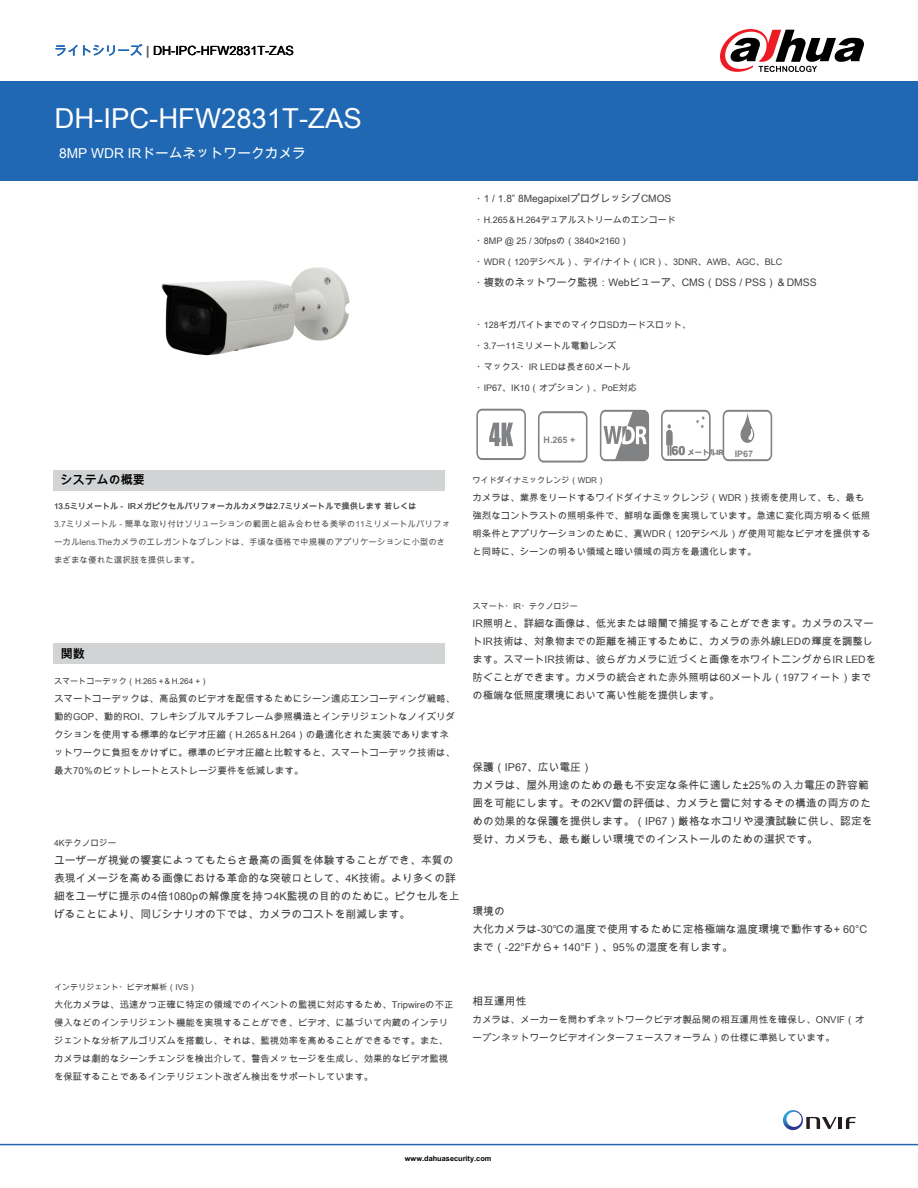
<style>
.page{position:relative;width:918px;height:1188px;background:#fff}
.page>*{position:absolute;margin:0;border:0;box-sizing:border-box;transform-origin:0 0}
.t1{font:27.45px "Arial Unicode MS";color:#fff}
.t2{font:13.65px "Arial Unicode MS";color:#fff}
.t3{font:12.6px "Arial Unicode MS";color:#000}
.t4{font:700 12px "Arial Unicode MS";color:#000}
.t5{font:10.8px/18px "Arial Unicode MS";color:#404042}
.t6{font:10.35px/18px "Arial Unicode MS";color:#404042}
.t7{font:10.2px "Arial Unicode MS";color:#404042}
.t8{font:9.6px/18px "Arial Unicode MS";color:#404042}
.t9{font:9.45px/18px "Arial Unicode MS";color:#404042}
.t10{font:9.15px "Arial Unicode MS";color:#404042}
.t11{font:9px "Arial Unicode MS";color:#404042}
.t12{font:700 9px "Arial Unicode MS";color:#808284}
.t13{font:8.7px "Arial Unicode MS";color:#404042}
.t14{font:8.55px/18px "Arial Unicode MS";color:#58585b}
.t15{font:8.1px "Arial Unicode MS";color:#404042}
.t16{font:8.1px "Arial Unicode MS";color:#58585b}
.t17{font:700 7.35px "Arial Unicode MS";color:#000}
.t18{font:700 7.2px "Arial Unicode MS";color:#808284}
.s1{color:#2068b3}
.s2{color:#626466}
.s3{font-size:9px}
.s4{font-size:12.6px}
</style>
<div class="page">
<div style="left:0;top:81px;width:918px;height:100px;background:#2068b3"></div>
<div style="left:53px;top:470px;width:392px;height:21px;background:#d1d3d4"></div>
<div style="left:53px;top:643px;width:392px;height:20px;background:#d1d3d4"></div>
<hr style="left:0;top:1144px;width:918px;height:1px;background:#2068b3">
<svg style="left:720px;top:29px;width:144px;height:43px"></svg>
<hr style="left:838px;top:1117px;width:4px;height:12px;background:#211d1e">
<svg style="left:846px;top:1117px;width:10px;height:12px"></svg>
<svg style="left:783px;top:1110px;width:54px;height:20px"></svg>
<svg style="left:723px;top:410px;width:49px;height:51px"></svg>
<svg style="left:661px;top:410px;width:50px;height:51px"></svg>
<svg style="left:600px;top:410px;width:49px;height:51px"></svg>
<svg style="left:538px;top:411px;width:50px;height:52px"></svg>
<svg style="left:476px;top:409px;width:50px;height:51px"></svg>
<img style="left:161px;top:267px;width:189px;height:89px">
<p class="t3" style="left:55px;top:42px;width:241px"><span class="s1">ライトシリーズ</span> <span class="s2">|</span> DH-IPC-HFW2831T-ZAS</p>
<h1 class="t1" style="left:55px;top:99px;width:309px">DH-IPC-HFW2831T-ZAS</h1>
<p class="t2" style="left:59px;top:144px;width:248px">8MP WDR IRドームネットワークカメラ</p>
<p class="t7" style="left:476px;top:191px;width:197px"><span class="s3">・</span>1 / 1.8” 8MegapixelプログレッシブCMOS</p>
<p class="t11" style="left:476px;top:214px;width:201px">・H.265＆H.264デュアルストリームのエンコード</p>
<p class="t11" style="left:476px;top:235px;width:154px">・8MP @ 25 / 30fpsの（3840×2160）</p>
<p class="t11" style="left:476px;top:256px;width:307px">・WDR（120デシベル）、デイ/ナイト（ICR）、3DNR、AWB、AGC、BLC</p>
<p class="t6" style="left:476px;top:273px;width:342px"><span class="s3">・</span>複数のネットワーク監視：Webビューア、CMS（DSS / PSS）＆DMSS</p>
<p class="t11" style="left:476px;top:319px;width:216px">・128ギガバイトまでのマイクロSDカードスロット、</p>
<p class="t10" style="left:476px;top:340px;width:142px"><span class="s3">・</span>3.7〜11ミリメートル電動レンズ</p>
<p class="t11" style="left:476px;top:361px;width:156px">・マックス・IR LEDは長さ60メートル</p>
<p class="t11" style="left:476px;top:382px;width:162px">・IP67、IK10（オプション）、PoE対応</p>
<p class="t4" style="left:61px;top:472px;width:86px">システムの概要</p>
<p class="t16" style="left:54px;top:501px;width:364px">13.5ミリメートル - IRメガピクセルバリフォーカルカメラは2.7ミリメートルで提供します 若しくは</p>
<p class="t14" style="left:54px;top:515px;width:398px">3.7ミリメートル - 簡単な取り付けソリューションの範囲と組み合わせる美学の11ミリメートルバリフォーカルlens.Theカメラのエレガントなブレンドは、手頃な価格で中規模のアプリケーションに小型のさまざまな優れた選択肢を提供します。</p>
<p class="t12" style="left:544px;top:433px;width:33px">H.265 +</p>
<p class="t18" style="left:672px;top:447px;width:83px"><span class="s4">60</span> メートルIR <span class="s3">IP67</span></p>
<p class="t15" style="left:472px;top:475px;width:134px">ワイドダイナミックレンジ（WDR）</p>
<p class="t9" style="left:472px;top:489px;width:400px">カメラは、業界をリードするワイドダイナミックレンジ（WDR）技術を使用して、も、最も強烈なコントラストの照明条件で、鮮明な画像を実現しています。急速に変化両方明るく低照明条件とアプリケーションのために、真WDR（120デシベル）が使用可能なビデオを提供すると同時に、シーンの明るい領域と暗い領域の両方を最適化します。</p>
<p class="t4" style="left:61px;top:646px;width:25px">関数</p>
<p class="t15" style="left:54px;top:675px;width:156px">スマートコーデック（H.265 +＆H.264 +）</p>
<p class="t8" style="left:54px;top:689px;width:403px">スマートコーデックは、高品質のビデオを配信するためにシーン適応エンコーディング戦略、動的GOP、動的ROI、フレキシブルマルチフレーム参照構造とインテリジェントなノイズリダクションを使用する標準的なビデオ圧縮（H.265＆H.264）の最適化された実装でありますネットワークに負担をかけずに。標準のビデオ圧縮と比較すると、スマートコーデック技術は、最大70％のビットレートとストレージ要件を低減します。</p>
<p class="t13" style="left:54px;top:837px;width:64px">4Kテクノロジー</p>
<p class="t5" style="left:54px;top:851px;width:407px">ユーザーが視覚の饗宴によってもたらさ最高の画質を体験することができ、本質の表現イメージを高める画像における革命的な突破口として、4K技術。より多くの詳細をユーザに提示の4倍1080pの解像度を持つ4K監視の目的のために。ピクセルを上げることにより、同じシナリオの下では、カメラのコストを削減します。</p>
<p class="t15" style="left:54px;top:981px;width:144px">インテリジェント・ビデオ解析（IVS）</p>
<p class="t9" style="left:54px;top:995px;width:401px">大化カメラは、迅速かつ正確に特定の領域でのイベントの監視に対応するため、Tripwireの不正侵入などのインテリジェント機能を実現することができ、ビデオ、に基づいて内蔵のインテリジェントな分析アルゴリズムを搭載し、それは、監視効率を高めることができるです。また、カメラは劇的なシーンチェンジを検出介して、警告メッセージを生成し、効果的なビデオ監視を保証することであるインテリジェント改ざん検出をサポートしています。</p>
<p class="t15" style="left:472px;top:601px;width:107px">スマート・IR・テクノロジー</p>
<p class="t6" style="left:472px;top:614px;width:405px">IR照明と、詳細な画像は、低光または暗闇で捕捉することができます。カメラのスマートIR技術は、対象物までの距離を補正するために、カメラの赤外線LEDの輝度を調整します。スマートIR技術は、彼らがカメラに近づくと画像をホワイトニングからIR LEDを防ぐことができます。カメラの統合された赤外照明は60メートル（197フィート）までの極端な低照度環境において高い性能を提供します。</p>
<p class="t5" style="left:472px;top:758px;width:402px">保護（IP67、広い電圧）<br>カメラは、屋外用途のための最も不安定な条件に適した±25％の入力電圧の許容範囲を可能にします。その2KV雷の評価は、カメラと雷に対するその構造の両方のための効果的な保護を提供します。（IP67）厳格なホコリや浸漬試験に供し、認定を受け、カメラも、最も厳しい環境でのインストールのための選択です。</p>
<p class="t5" style="left:472px;top:902px;width:396px">環境の<br>大化カメラは-30℃の温度で使用するために定格極端な温度環境で動作する+ 60°Cまで（-22°Fから+ 140°F）、95％の湿度を有します。</p>
<p class="t5" style="left:472px;top:992px;width:55px">相互運用性</p>
<p class="t8" style="left:472px;top:1011px;width:393px">カメラは、メーカーを問わずネットワークビデオ製品間の相互運用性を確保し、ONVIF（オープンネットワークビデオインターフェースフォーラム）の仕様に準拠しています。</p>
<p class="t17" style="left:405px;top:1153px;width:88px">www.dahuasecurity.com</p>
</div>
